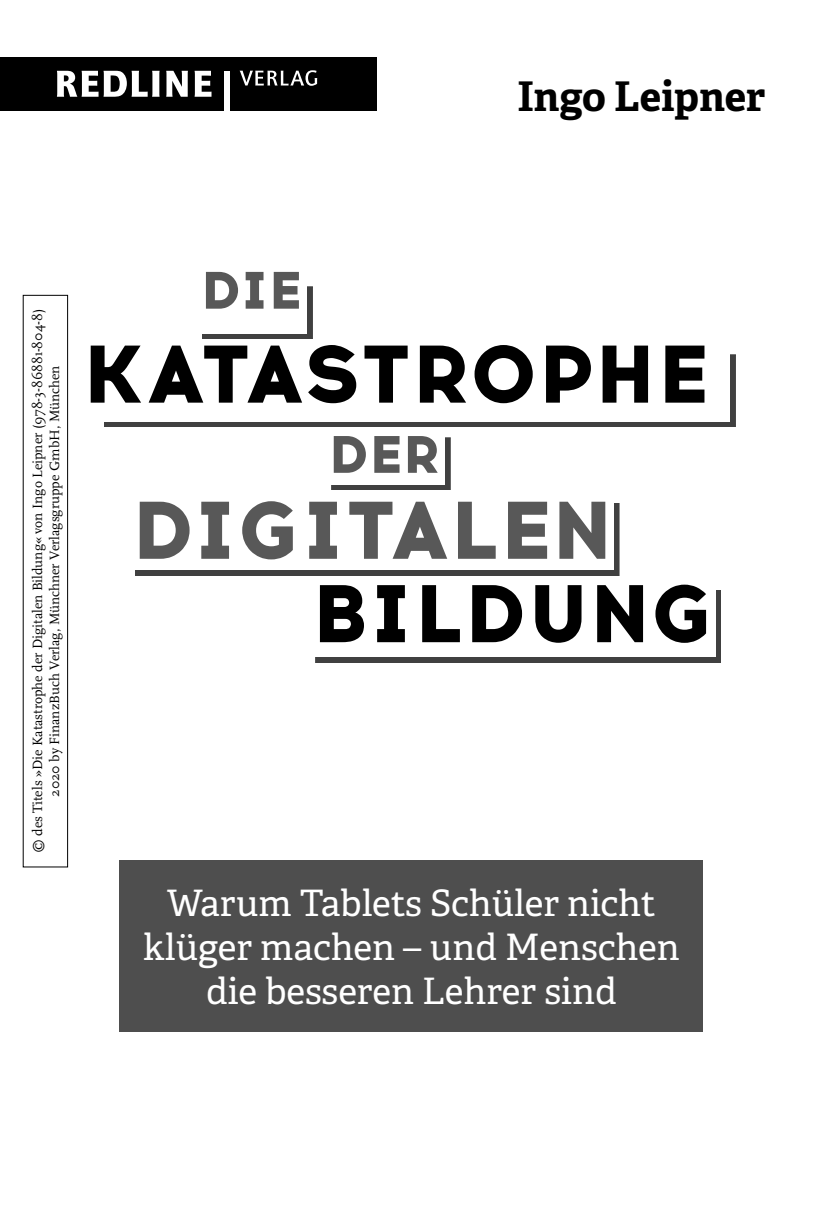
<style>
.page{position:relative;width:823px;height:1219px;background:#fff}
.page>*{position:absolute;margin:0;border:0;box-sizing:border-box;transform-origin:0 0}
.t1{font:800 81.6px "Acrom W00";letter-spacing:.01em;color:#000}
.t2{font:800 81.6px "Acrom W00";letter-spacing:.01em;color:#585858}
.t3{font:800 52.6px "Acrom W00";color:#585858}
.t4{font:700 40.8px "Adelle PE";color:#000}
.t5{font:36.4px/43.8px "Adelle PE";color:#fff;text-align:center}
.t6{font:14px/17px "Scala Pro";color:#000;text-align:center}
</style>
<div class="page">
<div style="left:202px;top:286px;width:110px;height:53px;background:#404040"></div>
<div style="left:196px;top:281px;width:111px;height:53px;background:#fff"></div>
<div style="left:331px;top:437px;width:119px;height:53px;background:#000;opacity:.75"></div>
<div style="left:326px;top:432px;width:118px;height:53px;background:#fff"></div>
<div style="left:104px;top:354px;width:631px;height:73px;background:#404040"></div>
<div style="left:99px;top:349px;width:630px;height:73px;background:#fff"></div>
<div style="left:135px;top:503px;width:484px;height:73px;background:#404040"></div>
<div style="left:129px;top:497px;width:485px;height:73px;background:#fff"></div>
<div style="left:315px;top:590px;width:405px;height:73px;background:#404040"></div>
<div style="left:310px;top:585px;width:405px;height:72px;background:#fff"></div>
<div style="left:119px;top:860px;width:584px;height:171px;background:#4e4e4e"></div>
<div style="left:0;top:57px;width:376px;height:54px;background:#000"></div>
<svg style="left:57px;top:71px;width:154px;height:26px"></svg>
<svg style="left:239px;top:70px;width:78px;height:16px"></svg>
<div style="left:224px;top:71px;width:5px;height:40px;background:#fff"></div>
<div style="left:23px;top:295px;width:45px;height:572px;border:1px solid #000"></div>
<p class="t4" style="left:517px;top:67px;width:249px">Ingo Leipner</p>
<p class="t6" style="left:29px;top:853px;width:546px;rotate:-90deg">© des Titels »Die Katastrophe der Digitalen Bildung« von Ingo Leipner (978-3-86881-804-8)<br>2020 by FinanzBuch Verlag, Münchner Verlagsgruppe GmbH, München</p>
<p class="t3" style="left:200px;top:251px;width:102px">DIE</p>
<p class="t1" style="left:82px;top:313px;width:627px">KATASTROPHE</p>
<p class="t3" style="left:328px;top:415px;width:113px">DER</p>
<p class="t2" style="left:131px;top:469px;width:482px">DIGITALEN</p>
<p class="t1" style="left:311px;top:552px;width:403px">BILDUNG</p>
<p class="t5" style="left:143px;top:880px;width:537px">Warum Tablets Schüler nicht klüger machen – und Menschen die besseren Lehrer sind</p>
</div>
